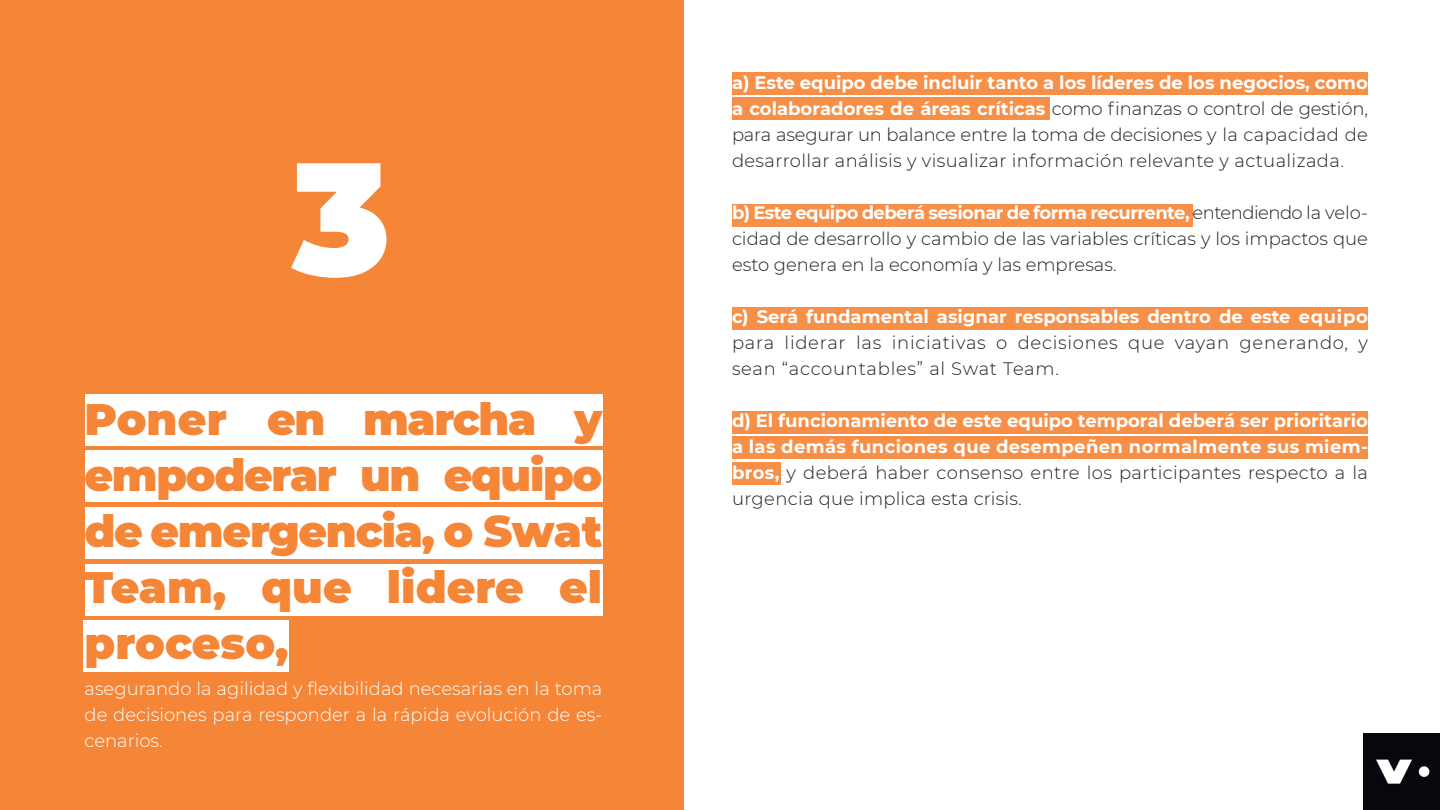
<style>
.page{position:relative;width:1440px;height:810px;background:#fff}
.page>*{position:absolute;margin:0;border:0;box-sizing:border-box;transform-origin:0 0}
.t1{font:900 160px "Montserrat";color:#fff}
.t2{font:900 44px/56px "Montserrat";letter-spacing:-.02em;color:#f58637;text-align:justify}
.t3{font:300 18px/26px "Montserrat";letter-spacing:.02em;color:#231f20;text-align:justify}
.t4{font:700 18px/26px "Montserrat";letter-spacing:.02em;color:#fff;text-align:justify}
.t5{font:300 18px/26px "Montserrat";color:#fff;text-align:justify}
.s1{font-weight:700;color:#fff}
.s2{font-weight:300;color:#231f20}
</style>
<div class="page">
<img style="left:1364px;top:734px;width:76px;height:76px">
<div style="left:0;top:0;width:683px;height:810px;background:#f58637"></div>
<div style="left:85px;top:394px;width:517px;height:51px;background:#fff"></div>
<div style="left:85px;top:451px;width:517px;height:51px;background:#fff"></div>
<div style="left:85px;top:507px;width:517px;height:51px;background:#fff"></div>
<div style="left:85px;top:564px;width:517px;height:51px;background:#fff"></div>
<div style="left:83px;top:621px;width:206px;height:51px;background:#fff"></div>
<div style="left:732px;top:462px;width:48px;height:23px;background:#f69048"></div>
<div style="left:732px;top:437px;width:636px;height:22px;background:#f69048"></div>
<div style="left:732px;top:411px;width:636px;height:23px;background:#f69048"></div>
<div style="left:732px;top:308px;width:636px;height:22px;background:#f69048"></div>
<div style="left:732px;top:204px;width:460px;height:23px;background:#f69048"></div>
<div style="left:732px;top:98px;width:318px;height:22px;background:#f69048"></div>
<div style="left:732px;top:72px;width:636px;height:23px;background:#f69048"></div>
<p class="t1" style="left:292px;top:98px;width:100px">3</p>
<p class="t2" style="left:85px;top:389px;width:519px">Poner en marcha y empoderar un equipo de emergencia, o Swat Team, que lidere el proceso,</p>
<p class="t5" style="left:85px;top:675px;width:519px">asegurando la agilidad y flexibilidad necesarias en la toma de decisiones para responder a la rápida evolución de es&shy;cenarios.</p>
<p class="t3" style="left:732px;top:69px;width:638px"><span class="s1">a) Este equipo debe incluir tanto a los líderes de los negocios, como a colaboradores de áreas críticas</span> como finanzas o control de gestión, para asegurar un balance entre la toma de decisiones y la capacidad de desarrollar análisis y visualizar información relevante y actualizada.</p>
<p class="t3" style="left:732px;top:199px;width:637px"><span class="s1">b) Este equipo deberá sesionar de forma recurrente,</span> entendiendo la velo&shy;cidad de desarrollo y cambio de las variables críticas y los impactos que esto genera en la economía y las empresas.</p>
<p class="t3" style="left:732px;top:303px;width:638px"><span class="s1">c) Será fundamental asignar responsables dentro de este equipo </span>para liderar las iniciativas o decisiones que vayan generando, y sean “accountables” al Swat Team.</p>
<p class="t4" style="left:732px;top:407px;width:638px">d) El funcionamiento de este equipo temporal deberá ser prioritario a las demás funciones que desempeñen normalmente sus miem&shy;bros, <span class="s2">y deberá haber consenso entre los participantes respecto a la urgencia que implica esta crisis.</span></p>
</div>
